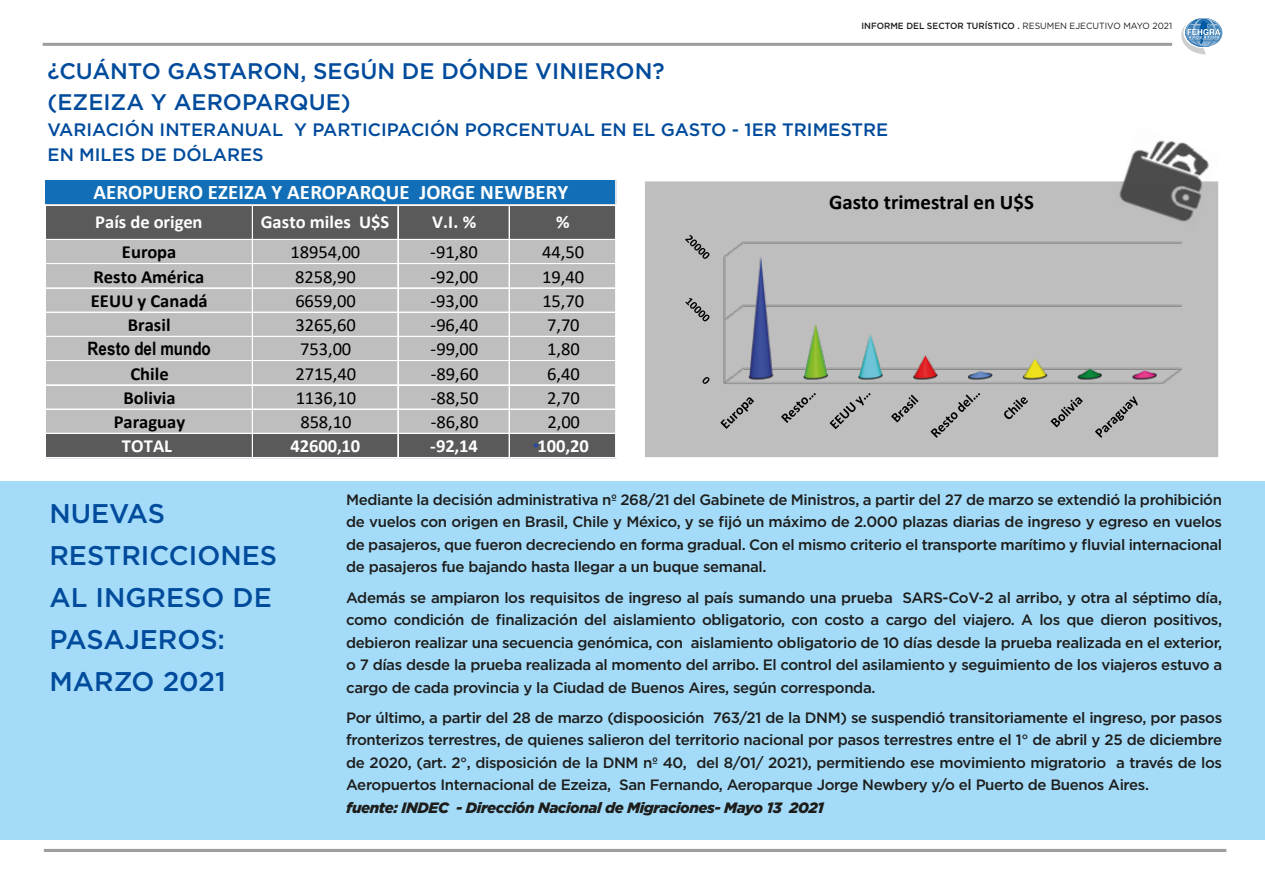
<style>
.page{position:relative;width:1265px;height:895px;background:#fff}
.page>*{position:absolute;margin:0;border:0;box-sizing:border-box;transform-origin:0 0}
.t1{font:500 27px/42px "Gotham";color:#004b9c}
.t2{font:500 22.5px/31.5px "Gotham";color:#004b9c}
.t3{font:700 20.85px "Calibri";color:#000}
.t4{font:700 20.7px "Calibri";letter-spacing:.005em;color:#fff}
.t5{font:18.45px "Calibri";letter-spacing:-.005em;color:#000}
.t6{font:700 18.45px "Calibri";letter-spacing:-.005em;color:#fff}
.t7{font:700 18.45px "Calibri";color:#000}
.t8{font:700 18.45px "Arial Narrow";color:#000}
.t9{font:500 18px/25.5px "Gotham";color:#004b9c}
.t10{font:500 15px/22.5px "Gotham";letter-spacing:-.025em;color:#1d1d1b;text-align:justify}
.t11{font:italic 900 15px "Gotham";letter-spacing:-.025em;color:#1d1d1b}
.t12{font:500 9px "Gotham";color:#1d1d1b;scale:.96 1}
.s1{font-weight:400}
</style>
<div class="page">
<div style="left:0;top:481px;width:1264px;height:358px;background:#a4dbf8"></div>
<hr style="left:44px;top:848px;width:1182px;height:3px;background:#9d9d9c">
<svg style="left:1181px;top:18px;width:42px;height:37px"></svg>
<hr style="left:43px;top:43px;width:1129px;height:3px;background:#9d9d9c">
<div style="left:45px;top:180px;width:571px;height:25px;background:#126fb7"></div>
<svg style="left:615px;top:180px;width:1px;height:24px"></svg>
<div style="left:45px;top:205px;width:571px;height:35px;background:#5a5a5a"></div>
<div style="left:45px;top:239px;width:571px;height:195px;background:#bfbebe"></div>
<div style="left:45px;top:433px;width:571px;height:25px;background:#5a5a5a"></div>
<hr style="left:45px;top:204px;width:571px;height:1px;background:#fff">
<hr style="left:45px;top:205px;width:571px;height:1px;background:#fff">
<hr style="left:45px;top:239px;width:571px;height:1px;background:#fff">
<hr style="left:45px;top:263px;width:571px;height:1px;background:#fff">
<hr style="left:45px;top:287px;width:571px;height:1px;background:#fff">
<hr style="left:45px;top:288px;width:571px;height:1px;background:#fff">
<hr style="left:45px;top:312px;width:571px;height:1px;background:#fff">
<hr style="left:45px;top:336px;width:571px;height:1px;background:#fff">
<hr style="left:45px;top:360px;width:571px;height:1px;background:#fff">
<hr style="left:45px;top:384px;width:571px;height:1px;background:#fff">
<hr style="left:45px;top:385px;width:571px;height:1px;background:#fff">
<hr style="left:45px;top:408px;width:571px;height:1px;background:#fff">
<hr style="left:45px;top:409px;width:571px;height:1px;background:#fff">
<hr style="left:45px;top:433px;width:571px;height:1px;background:#fff">
<hr style="left:45px;top:205px;width:1px;height:253px;background:#fff">
<hr style="left:252px;top:205px;width:1px;height:253px;background:#fff">
<hr style="left:397px;top:205px;width:1px;height:253px;background:#fff">
<hr style="left:398px;top:205px;width:1px;height:253px;background:#fff">
<hr style="left:509px;top:205px;width:1px;height:253px;background:#fff">
<hr style="left:45px;top:457px;width:571px;height:1px;background:#fff">
<hr style="left:615px;top:205px;width:1px;height:253px;background:#fff">
<svg style="left:533px;top:443px;width:5px;height:4px"></svg>
<div style="left:644px;top:181px;width:574px;height:277px;background:#bfbebe"></div>
<img style="left:723px;top:241px;width:459px;height:143px">
<svg style="left:702px;top:377px;width:7px;height:7px"></svg>
<svg style="left:685px;top:298px;width:24px;height:23px"></svg>
<svg style="left:685px;top:235px;width:24px;height:24px"></svg>
<svg style="left:720px;top:397px;width:34px;height:31px"></svg>
<svg style="left:781px;top:393px;width:34px;height:30px"></svg>
<svg style="left:829px;top:393px;width:41px;height:36px"></svg>
<svg style="left:891px;top:394px;width:27px;height:28px"></svg>
<svg style="left:930px;top:393px;width:50px;height:45px"></svg>
<svg style="left:1004px;top:397px;width:23px;height:22px"></svg>
<svg style="left:1050px;top:397px;width:32px;height:30px"></svg>
<svg style="left:1095px;top:396px;width:42px;height:41px"></svg>
<img style="left:1111px;top:140px;width:108px;height:90px">
<p class="t12" style="left:861px;top:20px;width:325px">INFORME DEL SECTOR TURÍSTICO . <span class="s1">RESUMEN EJECUTIVO MAYO 2021</span></p>
<h2 class="t2" style="left:48px;top:55px;width:618px">¿CUÁNTO GASTARON, SEGÚN DE DÓNDE VINIERON? (EZEIZA Y AEROPARQUE)</h2>
<p class="t9" style="left:48px;top:116px;width:842px">VARIACIÓN INTERANUAL Y PARTICIPACIÓN PORCENTUAL EN EL GASTO - 1ER TRIMESTRE<br>EN MILES DE DÓLARES</p>
<h3 class="t4" style="left:93px;top:177px;width:476px">AEROPUERO EZEIZA Y AEROPARQUE JORGE NEWBERY</h3>
<p class="t6" style="left:95px;top:209px;width:109px">País de origen</p>
<p class="t6" style="left:261px;top:209px;width:130px">Gasto miles U$S</p>
<p class="t6" style="left:432px;top:209px;width:46px">V.I. %</p>
<p class="t6" style="left:556px;top:209px;width:15px">%</p>
<p class="t7" style="left:122px;top:239px;width:56px">Europa</p>
<p class="t5" style="left:290px;top:239px;width:71px">18954,00</p>
<p class="t5" style="left:430px;top:239px;width:49px">-91,80</p>
<p class="t5" style="left:542px;top:239px;width:43px">44,50</p>
<p class="t7" style="left:93px;top:263px;width:112px">Resto América</p>
<p class="t5" style="left:295px;top:264px;width:62px">8258,90</p>
<p class="t5" style="left:430px;top:264px;width:49px">-92,00</p>
<p class="t5" style="left:542px;top:264px;width:43px">19,40</p>
<p class="t7" style="left:91px;top:287px;width:118px">EEUU y Canadá</p>
<p class="t5" style="left:295px;top:288px;width:62px">6659,00</p>
<p class="t5" style="left:430px;top:288px;width:49px">-93,00</p>
<p class="t5" style="left:542px;top:288px;width:43px">15,70</p>
<p class="t7" style="left:128px;top:312px;width:44px">Brasil</p>
<p class="t5" style="left:295px;top:312px;width:62px">3265,60</p>
<p class="t5" style="left:430px;top:312px;width:49px">-96,40</p>
<p class="t5" style="left:547px;top:312px;width:34px">7,70</p>
<p class="t8" style="left:87px;top:335px;width:125px">Resto del mundo</p>
<p class="t5" style="left:300px;top:336px;width:53px">753,00</p>
<p class="t5" style="left:430px;top:336px;width:49px">-99,00</p>
<p class="t5" style="left:547px;top:336px;width:34px">1,80</p>
<p class="t7" style="left:130px;top:360px;width:40px">Chile</p>
<p class="t5" style="left:295px;top:360px;width:62px">2715,40</p>
<p class="t5" style="left:430px;top:360px;width:49px">-89,60</p>
<p class="t5" style="left:547px;top:360px;width:34px">6,40</p>
<p class="t7" style="left:123px;top:384px;width:54px">Bolivia</p>
<p class="t5" style="left:296px;top:385px;width:62px">1136,10</p>
<p class="t5" style="left:431px;top:385px;width:49px">-88,50</p>
<p class="t5" style="left:547px;top:385px;width:34px">2,70</p>
<p class="t7" style="left:114px;top:409px;width:73px">Paraguay</p>
<p class="t5" style="left:300px;top:409px;width:53px">858,10</p>
<p class="t5" style="left:431px;top:409px;width:49px">-86,80</p>
<p class="t5" style="left:547px;top:409px;width:34px">2,00</p>
<p class="t6" style="left:122px;top:433px;width:52px">TOTAL</p>
<p class="t6" style="left:290px;top:433px;width:71px">42600,10</p>
<p class="t6" style="left:430px;top:433px;width:49px">-92,14</p>
<p class="t6" style="left:537px;top:433px;width:53px">100,20</p>
<h3 class="t3" style="left:829px;top:187px;width:206px">Gasto trimestral en U$S</h3>
<h1 class="t1" style="left:49px;top:492px;width:229px">NUEVAS<br>RESTRICCIONES<br>AL INGRESO DE<br>PASAJEROS:<br>MARZO 2021</h1>
<p class="t10" style="left:346px;top:488px;width:877px">Mediante la decisión administrativa nº 268/21 del Gabinete de Ministros, a partir del 27 de marzo se extendió la prohibición de vuelos con origen en Brasil, Chile y México, y se fijó un máximo de 2.000 plazas diarias de ingreso y egreso en vuelos de pasajeros, que fueron decreciendo en forma gradual. Con el mismo criterio el transporte marítimo y fluvial internacional de pasajeros fue bajando hasta llegar a un buque semanal.</p>
<p class="t10" style="left:346px;top:585px;width:877px">Además se ampiaron los requisitos de ingreso al país sumando una prueba SARS-CoV-2 al arribo, y otra al séptimo día, como condición de finalización del aislamiento obligatorio, con costo a cargo del viajero. A los que dieron positivos, debieron realizar una secuencia genómica, con aislamiento obligatorio de 10 días desde la prueba realizada en el exterior, o 7 días desde la prueba realizada al momento del arribo. El control del asilamiento y seguimiento de los viajeros estuvo a cargo de cada provincia y la Ciudad de Buenos Aires, según corresponda.</p>
<p class="t10" style="left:346px;top:705px;width:877px">Por último, a partir del 28 de marzo (dispoosición 763/21 de la DNM) se suspendió transitoriamente el ingreso, por pasos fronterizos terrestres, de quienes salieron del territorio nacional por pasos terrestres entre el 1° de abril y 25 de diciembre de 2020, (art. 2°, disposición de la DNM nº 40, del 8/01/ 2021), permitiendo ese movimiento migratorio a través de los Aeropuertos Internacional de Ezeiza, San Fernando, Aeroparque Jorge Newbery y/o el Puerto de Buenos Aires.</p>
<p class="t11" style="left:346px;top:798px;width:479px">fuente: INDEC - Dirección Nacional de Migraciones- Mayo 13 2021</p>
</div>
